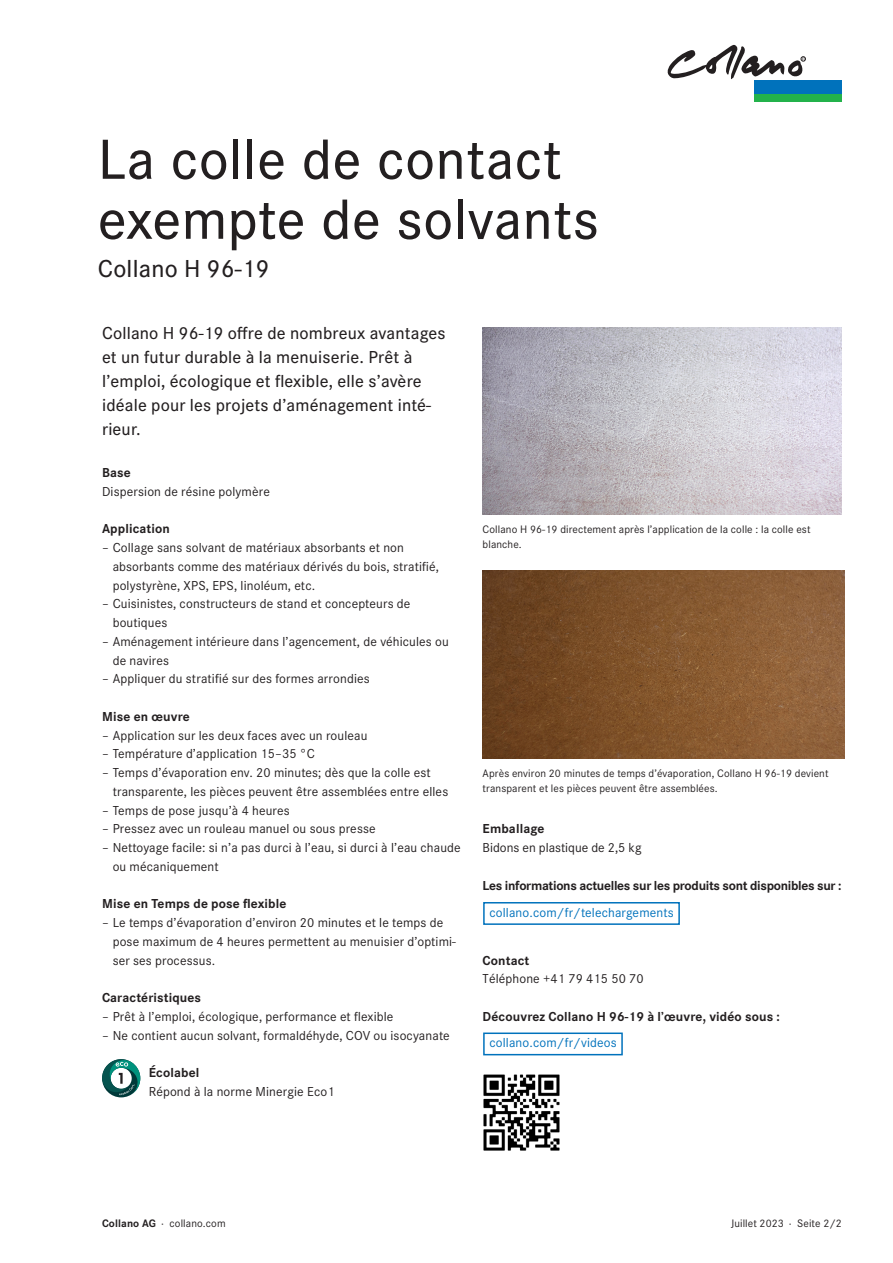
<style>
.page{position:relative;width:893px;height:1263px;background:#fff}
.page>*{position:absolute;margin:0;border:0;box-sizing:border-box;transform-origin:0 0}
.Titel_Klein{font:500 58.5px/60px "Corporate S Pro";letter-spacing:.01em;color:#231f20}
.Lead_Gross{font:500 25.5px "Corporate S Pro";letter-spacing:.01em;color:#231f20}
.Lead_Klein{font:500 18px/24px "Corporate S Pro";letter-spacing:.01em;color:#231f20}
.Lauftext{font:13.5px/18.8px "Corporate S Pro";letter-spacing:.01em;color:#231f20}
.Untertitel{font:700 13.5px "Corporate S Pro";letter-spacing:.01em;color:#231f20}
.Zwischentitel{font:700 13.5px "Corporate S Pro";letter-spacing:-.02em;color:#231f20}
.Button{font:13.5px "Corporate S Pro";letter-spacing:.01em;color:#0072bc}
.Zwischentitel-2{font:700 13.5px "Corporate S Pro";letter-spacing:.01em;color:#231f20}
.Zwischentitel_im_Gt_8_3__m_Linie{font:700 13.5px "Corporate S Pro";letter-spacing:.01em;color:#231f20}
.Lauftext-2{font:700 13.5px "Corporate S Pro";letter-spacing:.01em;color:#231f20}
.Bildlegende{font:11.25px/15px "Corporate S Pro";letter-spacing:.01em;color:#231f20}
.s1{font-weight:700}
</style>
<div class="page">
<div style="left:755px;top:80px;width:87px;height:15px;background:#0072bc"></div>
<div style="left:755px;top:95px;width:87px;height:7px;background:#23b24b"></div>
<svg style="left:668px;top:45px;width:138px;height:34px"></svg>
<img style="left:483px;top:327px;width:359px;height:188px">
<img style="left:483px;top:571px;width:361px;height:187px">
<svg style="left:102px;top:1059px;width:38px;height:38px"></svg>
<div style="left:483px;top:902px;width:197px;height:23px;border:2px solid #0072bc"></div>
<div style="left:483px;top:1032px;width:140px;height:23px;border:2px solid #0072bc"></div>
<img style="left:483px;top:1074px;width:77px;height:77px">
<p class="Titel_Klein" style="left:98px;top:124px;width:503px">La colle de contact exempte de solvants</p>
<p class="Lead_Gross" style="left:98px;top:249px;width:173px">Collano H 96-19</p>
<p class="Lead_Klein" style="left:102px;top:320px;width:345px">Collano H 96-19 offre de nombreux avantages et un futur durable à la menuiserie. Prêt à l’emploi, écologique et flexible, elle s’avère idéale pour les projets d’aménagement inté&shy;rieur.</p>
<p class="Untertitel" style="left:102px;top:462px;width:30px">Base</p>
<p class="Lauftext" style="left:102px;top:481px;width:169px">Dispersion de résine polymère</p>
<p class="Untertitel" style="left:102px;top:518px;width:69px">Application</p>
<p class="Lauftext" style="left:113px;top:537px;width:328px;text-indent:-11px">– Collage sans solvant de matériaux absorbants et non absorbants comme des matériaux dérivés du bois, stratifié, polystyrène, XPS, EPS, linoléum, etc.</p>
<p class="Lauftext" style="left:113px;top:593px;width:299px;text-indent:-11px">– Cuisinistes, constructeurs de stand et concepteurs de boutiques</p>
<p class="Lauftext" style="left:113px;top:631px;width:338px;text-indent:-11px">– Aménagement intérieure dans l’agencement, de véhicules ou de navires</p>
<p class="Lauftext" style="left:102px;top:668px;width:269px">– Appliquer du stratifié sur des formes arrondies</p>
<p class="Untertitel" style="left:102px;top:706px;width:89px">Mise en œuvre</p>
<p class="Lauftext" style="left:102px;top:725px;width:267px">– Application sur les deux faces avec un rouleau</p>
<p class="Lauftext" style="left:102px;top:743px;width:214px">– Température d’application 15–35 °C</p>
<p class="Lauftext" style="left:113px;top:762px;width:337px;text-indent:-11px">– Temps d’évaporation env. 20 minutes; dès que la colle est transparente, les pièces peuvent être assemblées entre elles</p>
<p class="Lauftext" style="left:102px;top:800px;width:189px">– Temps de pose jusqu’à 4 heures</p>
<p class="Lauftext" style="left:102px;top:818px;width:275px">– Pressez avec un rouleau manuel ou sous presse</p>
<p class="Lauftext" style="left:113px;top:837px;width:350px;text-indent:-11px">– Nettoyage facile: si n’a pas durci à l’eau, si durci à l’eau chaude ou mécaniquement</p>
<p class="Untertitel" style="left:102px;top:893px;width:186px">Mise en Temps de pose flexible</p>
<p class="Lauftext" style="left:113px;top:912px;width:345px;text-indent:-11px">– Le temps d’évaporation d’environ 20 minutes et le temps de pose maximum de 4 heures permettent au menuisier d’optimi&shy;ser ses processus.</p>
<p class="Zwischentitel_im_Gt_8_3__m_Linie" style="left:102px;top:987px;width:101px">Caractéristiques</p>
<p class="Lauftext" style="left:102px;top:1006px;width:293px">– Prêt à l’emploi, écologique, performance et flexible</p>
<p class="Lauftext" style="left:102px;top:1025px;width:349px">– Ne contient aucun solvant, formaldéhyde, COV ou isocyanate</p>
<p class="Lauftext-2" style="left:149px;top:1062px;width:52px">Écolabel</p>
<p class="Lauftext" style="left:149px;top:1081px;width:187px">Répond à la norme Minergie Eco1</p>
<p class="Bildlegende" style="left:483px;top:521px;width:329px">Collano H 96-19 directement après l’application de la colle : la colle est blanche.</p>
<p class="Bildlegende" style="left:483px;top:765px;width:347px">Après environ 20 minutes de temps d’évaporation, Collano H 96-19 devient transparent et les pièces peuvent être assemblées.</p>
<p class="Untertitel" style="left:483px;top:818px;width:63px">Emballage</p>
<p class="Lauftext" style="left:483px;top:837px;width:160px">Bidons en plastique de 2,5 kg</p>
<p class="Zwischentitel" style="left:483px;top:874px;width:360px">Les informations actuelles sur les produits sont disponibles sur :</p>
<p class="Button" style="left:489px;top:903px;width:186px">collano.com/fr/telechargements</p>
<p class="Untertitel" style="left:483px;top:949px;width:48px">Contact</p>
<p class="Lauftext" style="left:483px;top:968px;width:163px">Téléphone +41 79 415 50 70</p>
<p class="Zwischentitel-2" style="left:483px;top:1006px;width:299px">Découvrez Collano H 96-19 à l’œuvre, vidéo sous :</p>
<p class="Button" style="left:489px;top:1033px;width:129px">collano.com/fr/videos</p>
<p class="Bildlegende" style="left:102px;top:1215px;width:125px"><span class="s1">Collano AG</span> · collano.com</p>
<p class="Bildlegende" style="left:731px;top:1215px;width:112px">Juillet 2023 · Seite 2/2</p>
</div>
